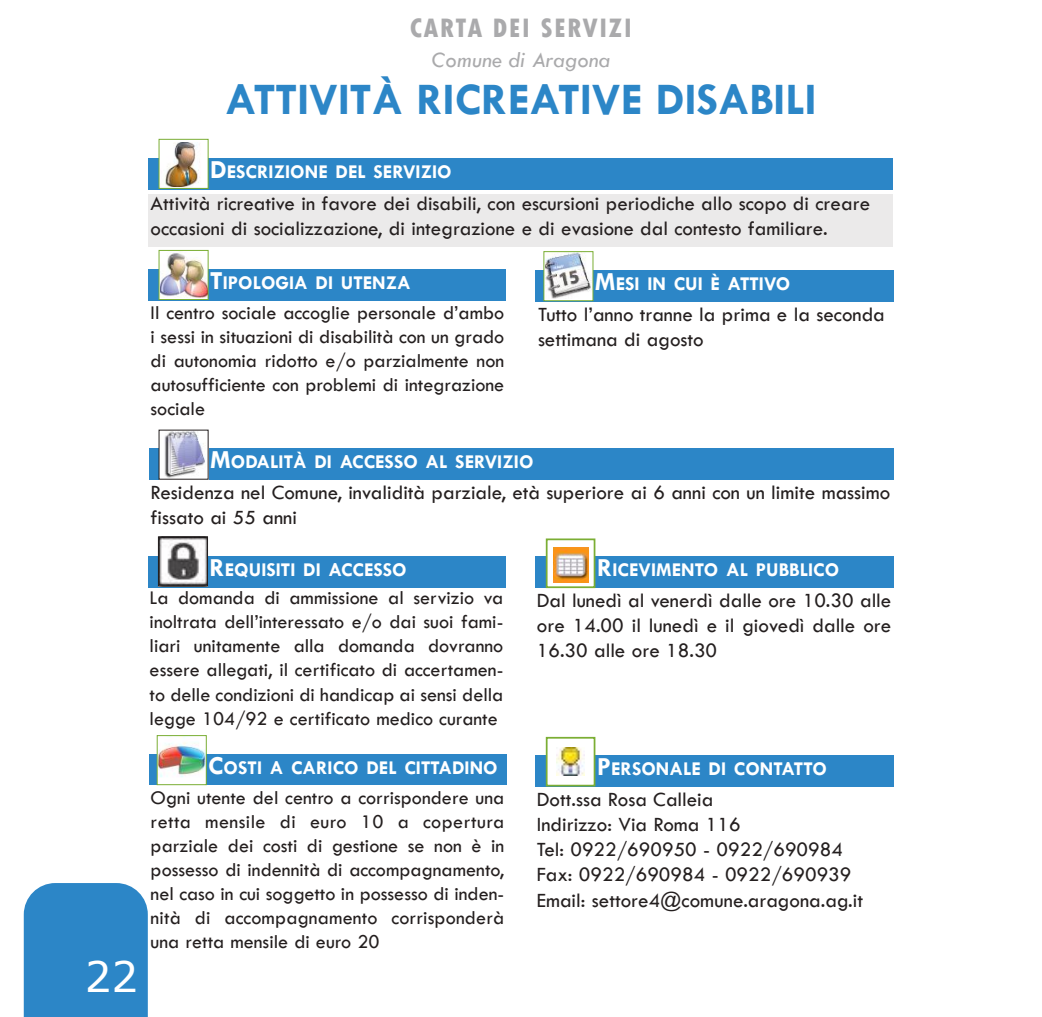
<style>
.page{position:relative;width:1042px;height:1017px;background:#fff}
.page>*{position:absolute;margin:0;border:0;box-sizing:border-box;transform-origin:0 0}
.t1{font:700 45.5px "Tw Cen";color:#2c86c7}
.t2{font:42px "Verdana";color:#fff}
.t3{font:800 condensed 28px "Tw Cen";letter-spacing:.05em;color:#aaaaac}
.t4{font:italic 22.75px "Tw Cen";color:#aaaaac}
.t5{font:21px/25.2px "Tw Cen";color:#241f1f}
.t6{font:20.12px/24.2px "Tw Cen";color:#241f1f;text-align:justify}
.t7{font:700 19.6px "Tw Cen";color:#fff}
.s1{font-size:26.25px}
</style>
<div class="page">
<div style="left:24px;top:883px;width:124px;height:134px;background:#2c86c7"></div>
<div style="left:149px;top:158px;width:744px;height:31px;background:#2c86c7"></div>
<div style="left:159px;top:140px;width:49px;height:48px;background:#fff"></div>
<img style="left:165px;top:142px;width:35px;height:44px">
<div style="left:159px;top:139px;width:49px;height:50px;border:1px solid #7bae34"></div>
<div style="left:149px;top:269px;width:357px;height:31px;background:#2c86c7"></div>
<img style="left:161px;top:253px;width:45px;height:44px">
<div style="left:159px;top:250px;width:49px;height:50px;border:1px solid #7bae34"></div>
<div style="left:535px;top:270px;width:358px;height:32px;background:#2c86c7"></div>
<img style="left:546px;top:253px;width:45px;height:46px">
<div style="left:543px;top:251px;width:50px;height:50px;border:1px solid #7bae34"></div>
<div style="left:149px;top:448px;width:744px;height:32px;background:#2c86c7"></div>
<img style="left:161px;top:432px;width:45px;height:45px">
<div style="left:149px;top:754px;width:357px;height:31px;background:#2c86c7"></div>
<img style="left:159px;top:742px;width:46px;height:41px">
<div style="left:157px;top:735px;width:50px;height:50px;border:1px solid #7bae34"></div>
<div style="left:149px;top:194px;width:744px;height:52px;background:#ebeaea"></div>
<div style="left:148px;top:556px;width:357px;height:32px;background:#2c86c7"></div>
<img style="left:160px;top:539px;width:46px;height:45px">
<div style="left:158px;top:537px;width:50px;height:49px;border:1px solid #241f1f"></div>
<div style="left:535px;top:556px;width:358px;height:32px;background:#2c86c7"></div>
<div style="left:547px;top:540px;width:47px;height:46px;background:#fff"></div>
<img style="left:553px;top:547px;width:35px;height:35px">
<div style="left:546px;top:538px;width:49px;height:50px;border:2px solid #7bae34"></div>
<div style="left:535px;top:755px;width:358px;height:31px;background:#2c86c7"></div>
<div style="left:547px;top:739px;width:47px;height:46px;background:#fff"></div>
<img style="left:556px;top:748px;width:28px;height:28px">
<div style="left:546px;top:737px;width:49px;height:49px;border:2px solid #7bae34"></div>
<h3 class="t3" style="left:410px;top:12px;width:224px">CARTA DEI SERVIZI</h3>
<p class="t4" style="left:432px;top:47px;width:180px">Comune di Aragona</p>
<h1 class="t1" style="left:225px;top:75px;width:593px">ATTIVITÀ RICREATIVE DISABILI</h1>
<p class="t7" style="left:210px;top:161px;width:243px"><span class="s1">D</span>ESCRIZIONE DEL SERVIZIO</p>
<p class="t5" style="left:151px;top:191px;width:721px">Attività ricreative in favore dei disabili, con escursioni periodiche allo scopo di creare occasioni di socializzazione, di integrazione e di evasione dal contesto familiare.</p>
<p class="t7" style="left:210px;top:272px;width:202px"><span class="s1">T</span>IPOLOGIA DI UTENZA</p>
<p class="t6" style="left:151px;top:300px;width:355px">Il centro sociale accoglie personale d’ambo i sessi in situazioni di disabilità con un grado di autonomia ridotto e/o parzialmente non autosufficiente con problemi di integrazione sociale</p>
<p class="t7" style="left:595px;top:273px;width:197px"><span class="s1">M</span>ESI IN CUI È ATTIVO</p>
<p class="t5" style="left:538px;top:302px;width:348px">Tutto l’anno tranne la prima e la seconda settimana di agosto</p>
<h2 class="t2" style="left:85px;top:950px;width:55px">22</h2>
<p class="t7" style="left:210px;top:451px;width:325px"><span class="s1">M</span>ODALITÀ DI ACCESSO AL SERVIZIO</p>
<p class="t5" style="left:151px;top:480px;width:741px">Residenza nel Comune, invalidità parziale, età superiore ai 6 anni con un limite massimo fissato ai 55 anni</p>
<p class="t7" style="left:209px;top:559px;width:199px"><span class="s1">R</span>EQUISITI DI ACCESSO</p>
<p class="t6" style="left:150px;top:585px;width:355px">La domanda di ammissione al servizio va inoltrata dell’interessato e/o dai suoi fami&shy;liari unitamente alla domanda dovranno essere allegati, il certificato di accertamen&shy;to delle condizioni di handicap ai sensi della legge 104/92 e certificato medico curante</p>
<p class="t7" style="left:208px;top:757px;width:291px"><span class="s1">C</span>OSTI A CARICO DEL CITTADINO</p>
<p class="t6" style="left:151px;top:785px;width:355px">Ogni utente del centro a corrispondere una retta mensile di euro 10 a copertura parziale dei costi di gestione se non è in possesso di indennità di accompagnamento, nel caso in cui soggetto in possesso di inden&shy;nità di accompagnamento corrisponderà una retta mensile di euro 20</p>
<p class="t7" style="left:597px;top:559px;width:244px"><span class="s1">R</span>ICEVIMENTO AL PUBBLICO</p>
<p class="t5" style="left:537px;top:588px;width:356px;text-align:justify">Dal lunedì al venerdì dalle ore 10.30 alle ore 14.00 il lunedì e il giovedì dalle ore 16.30 alle ore 18.30</p>
<p class="t7" style="left:597px;top:758px;width:231px"><span class="s1">P</span>ERSONALE DI CONTATTO</p>
<p class="t5" style="left:537px;top:787px;width:328px">Dott.ssa Rosa Calleia<br>Indirizzo: Via Roma 116<br>Tel: 0922/690950 - 0922/690984<br>Fax: 0922/690984 - 0922/690939<br>Email: settore4@comune.aragona.ag.it</p>
</div>
